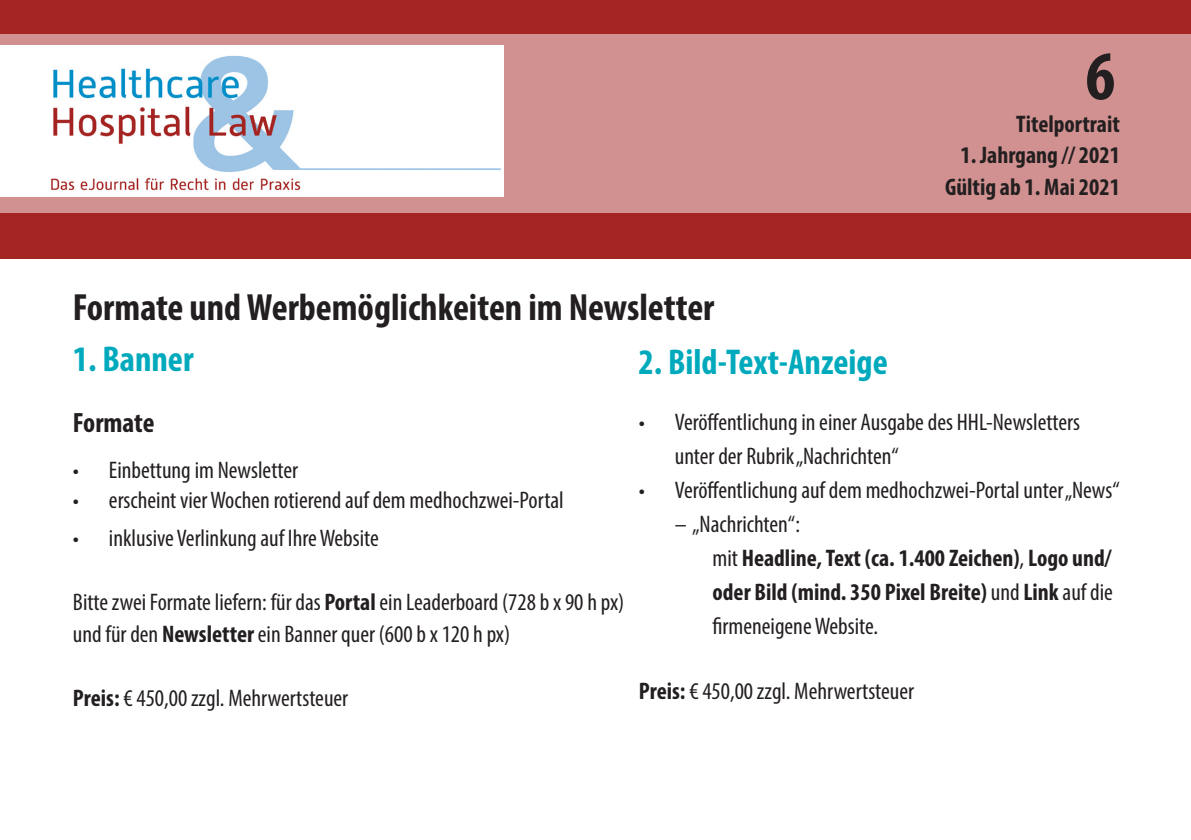
<style>
.page{position:relative;width:1191px;height:840px;background:#fff}
.page>*{position:absolute;margin:0;border:0;box-sizing:border-box;transform-origin:0 0}
.t1{font:700 condensed 70px "Myriad Pro";color:#231f20}
.t2{font:700 condensed 38px "Myriad Pro";color:#231f20}
.t3{font:700 condensed 36px "Myriad Pro";color:#00aabc}
.t4{font:700 condensed 28px "Myriad Pro";letter-spacing:-.005em;color:#231f20}
.t5{font:condensed 24px/34px "Myriad Pro";color:#231f20}
.t6{font:700 condensed 24px/34px "Myriad Pro";color:#231f20;text-align:right}
.s1{font-weight:700}
.s2{font-weight:400}
</style>
<div class="page">
<div style="left:0;top:0;width:1190px;height:258px;background:#a52523"></div>
<div style="left:0;top:34px;width:1191px;height:178px;background:#d19190"></div>
<img style="left:0;top:46px;width:503px;height:150px">
<p class="t1" style="left:1085px;top:32px;width:31px">6</p>
<p class="t2" style="left:73px;top:283px;width:643px">Formate und Werbemöglichkeiten im Newsletter</p>
<p class="t3" style="left:73px;top:336px;width:122px">1. Banner</p>
<p class="t3" style="left:638px;top:339px;width:251px">2. Bild-Text-Anzeige</p>
<p class="t6" style="left:1016px;top:106px;width:105px">Titelportrait</p>
<p class="t6" style="left:945px;top:139px;width:176px;line-height:31.4px">1. Jahrgang // 2021<br>Gültig ab 1. Mai 2021</p>
<p class="t4" style="left:73px;top:405px;width:83px">Formate</p>
<p class="t5" style="left:73px;top:452px;width:227px">• Einbettung im Newsletter</p>
<p class="t5" style="left:73px;top:482px;width:492px">• erscheint vier Wochen rotierend auf dem medhochzwei-Portal</p>
<p class="t5" style="left:73px;top:520px;width:307px">• inklusive Verlinkung auf Ihre Website</p>
<p class="t5" style="left:73px;top:584px;width:553px">Bitte zwei Formate liefern: für das <span class="s1">Portal</span> ein Leaderboard (728 b x 90 h px)</p>
<p class="t5" style="left:73px;top:616px;width:439px">und für den <span class="s1">Newsletter</span> ein Banner quer (600 b x 120 h px)</p>
<p class="t5" style="left:73px;top:680px;width:277px"><span class="s1">Preis:</span> € 450,00 zzgl. Mehrwertsteuer</p>
<p class="t5" style="left:675px;top:404px;width:407px;text-indent:-36px">• Veröffentlichung in einer Ausgabe des HHL-Newsletters unter der Rubrik „Nachrichten“</p>
<p class="t5" style="left:639px;top:472px;width:482px">• Veröffentlichung auf dem medhochzwei-Portal unter „News“</p>
<p class="t5" style="left:675px;top:506px;width:127px">– „Nachrichten“:</p>
<p class="t6" style="left:712px;top:540px;width:402px;text-align:justify"><span class="s2">mit</span> Headline, Text (ca. 1.400 Zeichen)<span class="s2">,</span> Logo und/ oder Bild (mind. 350 Pixel Breite) <span class="s2">und</span> Link <span class="s2">auf die firmeneigene Website.</span></p>
<p class="t5" style="left:639px;top:673px;width:277px"><span class="s1">Preis:</span> € 450,00 zzgl. Mehrwertsteuer</p>
</div>
